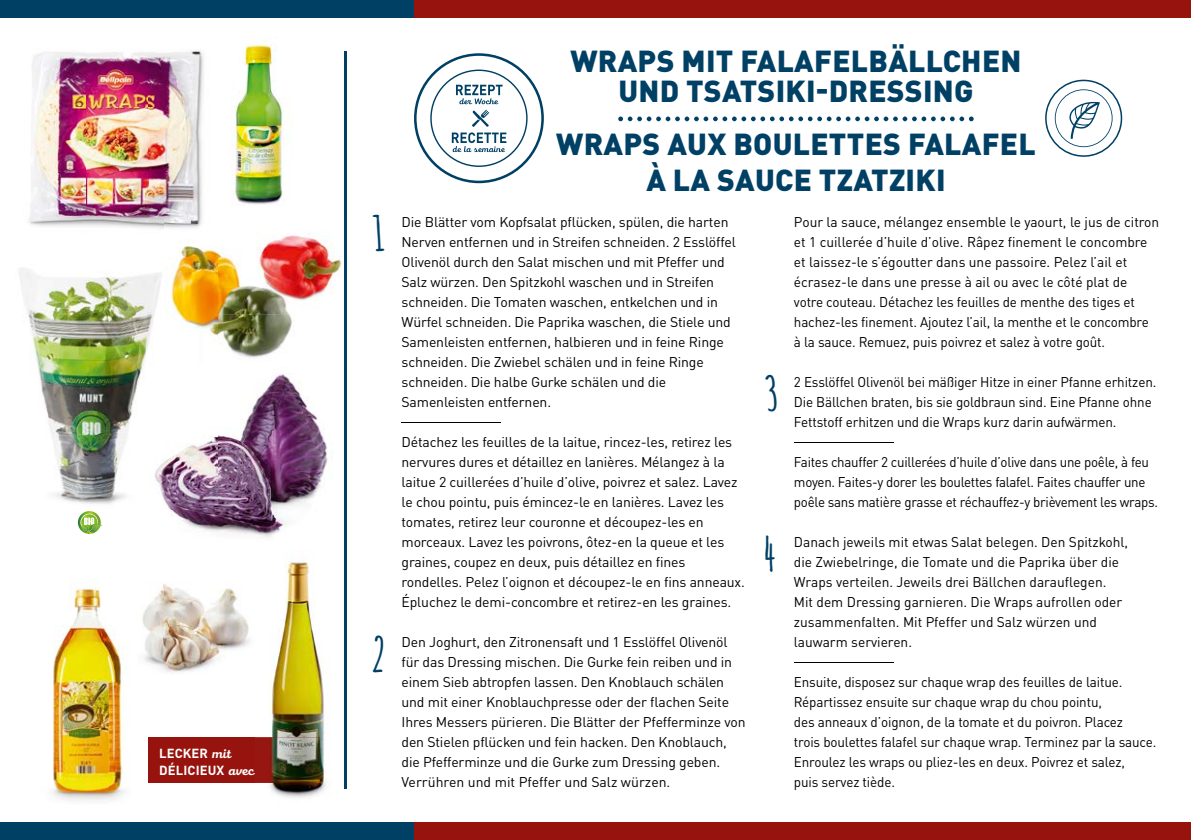
<style>
.page{position:relative;width:1191px;height:840px;background:#fff}
.page>*{position:absolute;margin:0;border:0;box-sizing:border-box;transform-origin:0 0}
.t1{font:700 47px "Amatic";color:#004065}
.t2{font:900 30px/30px "DIN Pro";letter-spacing:.01em;color:#004065;text-align:center}
.t3{font:14px/20px "DIN Pro";letter-spacing:-.01em;color:#000}
.t4{font:14px/20px "DIN Pro";letter-spacing:-.01em;color:#000;scale:.96 1}
.t5{font:14px/20px "DIN Pro";letter-spacing:-.01em;color:#000;scale:.95 1}
.t6{font:700 13px/17.4px "DIN Pro";letter-spacing:.01em;color:#fff}
.s1{font-family:"Mixa Custom"}
</style>
<div class="page">
<hr style="left:345px;top:51px;width:2px;height:737px;background:#004065">
<svg style="left:1045px;top:80px;width:77px;height:77px"></svg>
<div style="left:0;top:0;width:414px;height:17px;background:#004065"></div>
<div style="left:0;top:822px;width:414px;height:17px;background:#004065"></div>
<div style="left:414px;top:0;width:777px;height:17px;background:#97140e"></div>
<div style="left:414px;top:822px;width:777px;height:17px;background:#97140e"></div>
<img style="left:210px;top:374px;width:122px;height:163px">
<img style="left:170px;top:509px;width:40px;height:23px">
<img style="left:142px;top:583px;width:107px;height:44px">
<img style="left:144px;top:627px;width:105px;height:46px">
<img style="left:52px;top:580px;width:74px;height:221px">
<svg style="left:78px;top:511px;width:25px;height:22px"></svg>
<img style="left:180px;top:217px;width:165px;height:97px">
<img style="left:217px;top:314px;width:128px;height:49px">
<img style="left:19px;top:268px;width:143px;height:236px">
<img style="left:148px;top:366px;width:69px;height:143px">
<img style="left:164px;top:257px;width:53px;height:79px">
<img style="left:232px;top:40px;width:58px;height:165px">
<img style="left:29px;top:50px;width:175px;height:179px">
<img style="left:164px;top:217px;width:48px;height:20px">
<svg style="left:414px;top:53px;width:130px;height:130px"></svg>
<svg style="left:618px;top:116px;width:355px;height:5px"></svg>
<hr style="left:401px;top:422px;width:100px;height:1px;background:#000">
<hr style="left:794px;top:442px;width:99px;height:1px;background:#000">
<hr style="left:794px;top:662px;width:99px;height:1px;background:#000">
<div style="left:148px;top:737px;width:171px;height:45px;background:#97140e"></div>
<img style="left:255px;top:552px;width:72px;height:246px">
<img style="left:255px;top:566px;width:1px;height:122px">
<img style="left:255px;top:737px;width:64px;height:45px">
<p class="t6" style="left:159px;top:742px;width:97px">LECKER <span class="s1">mit<br></span>DÉLICIEUX <span class="s1">avec</span></p>
<h1 class="t1" style="left:374px;top:200px;width:12px">1</h1>
<h1 class="t1" style="left:372px;top:620px;width:14px">2</h1>
<h2 class="t2" style="left:570px;top:42px;width:453px">WRAPS MIT FALAFELBÄLLCHEN<br>UND TSATSIKI-DRESSING</h2>
<h2 class="t2" style="left:556px;top:122px;width:481px;line-height:36px">WRAPS AUX BOULETTES FALAFEL<br>À LA SAUCE TZATZIKI</h2>
<p class="t3" style="left:401px;top:210px;width:336px">Die Blätter vom Kopfsalat pflücken, spülen, die harten Nerven entfernen und in Streifen schneiden. 2 Esslöffel Olivenöl durch den Salat mischen und mit Pfeffer und Salz würzen. Den Spitzkohl waschen und in Streifen schneiden. Die Tomaten waschen, entkelchen und in Würfel schneiden. Die Paprika waschen, die Stiele und Samenleisten entfernen, halbieren und in feine Ringe schneiden. Die Zwiebel schälen und in feine Ringe schneiden. Die halbe Gurke schälen und die Samenleisten entfernen.</p>
<p class="t3" style="left:401px;top:430px;width:345px">Détachez les feuilles de la laitue, rincez-les, retirez les nervures dures et détaillez en lanières. Mélangez à la laitue 2 cuillerées d’huile d’olive, poivrez et salez. Lavez le chou pointu, puis émincez-le en lanières. Lavez les tomates, retirez leur couronne et découpez-les en morceaux. Lavez les poivrons, ôtez-en la queue et les graines, coupez en deux, puis détaillez en fines rondelles. Pelez l’oignon et découpez-le en fins anneaux.<br>Épluchez le demi-concombre et retirez-en les graines.</p>
<p class="t3" style="left:401px;top:630px;width:345px">Den Joghurt, den Zitronensaft und 1 Esslöffel Olivenöl für das Dressing mischen. Die Gurke fein reiben und in einem Sieb abtropfen lassen. Den Knoblauch schälen und mit einer Knoblauchpresse oder der flachen Seite Ihres Messers pürieren. Die Blätter der Pfefferminze von den Stielen pflücken und fein hacken. Den Knoblauch, die Pfefferminze und die Gurke zum Dressing geben.<br>Verrühren und mit Pfeffer und Salz würzen.</p>
<p class="t3" style="left:794px;top:210px;width:367px">Pour la sauce, mélangez ensemble le yaourt, le jus de citron et 1 cuillerée d’huile d’olive. Râpez finement le concombre et laissez-le s’égoutter dans une passoire. Pelez l’ail et écrasez-le dans une presse à ail ou avec le côté plat de votre couteau. Détachez les feuilles de menthe des tiges et hachez-les finement. Ajoutez l’ail, la menthe et le concombre à la sauce. Remuez, puis poivrez et salez à votre goût.</p>
<p class="t4" style="left:794px;top:370px;width:379px">2 Esslöffel Olivenöl bei mäßiger Hitze in einer Pfanne erhitzen.<br>Die Bällchen braten, bis sie goldbraun sind. Eine Pfanne ohne<br>Fettstoff erhitzen und die Wraps kurz darin aufwärmen.</p>
<p class="t5" style="left:794px;top:450px;width:385px">Faites chauffer 2 cuillerées d’huile d’olive dans une poêle, à feu moyen. Faites-y dorer les boulettes falafel. Faites chauffer une poêle sans matière grasse et réchauffez-y brièvement les wraps.</p>
<p class="t3" style="left:794px;top:530px;width:336px">Danach jeweils mit etwas Salat belegen. Den Spitzkohl, die Zwiebelringe, die Tomate und die Paprika über die Wraps verteilen. Jeweils drei Bällchen darauflegen.<br>Mit dem Dressing garnieren. Die Wraps aufrollen oder zusammenfalten. Mit Pfeffer und Salz würzen und lauwarm servieren.</p>
<p class="t4" style="left:794px;top:670px;width:379px">Ensuite, disposez sur chaque wrap des feuilles de laitue.<br>Répartissez ensuite sur chaque wrap du chou pointu,<br>des anneaux d’oignon, de la tomate et du poivron. Placez<br>trois boulettes falafel sur chaque wrap. Terminez par la sauce.<br>Enroulez les wraps ou pliez-les en deux. Poivrez et salez,<br>puis servez tiède.</p>
<h1 class="t1" style="left:766px;top:360px;width:12px">3</h1>
<h1 class="t1" style="left:763px;top:520px;width:14px">4</h1>
</div>
